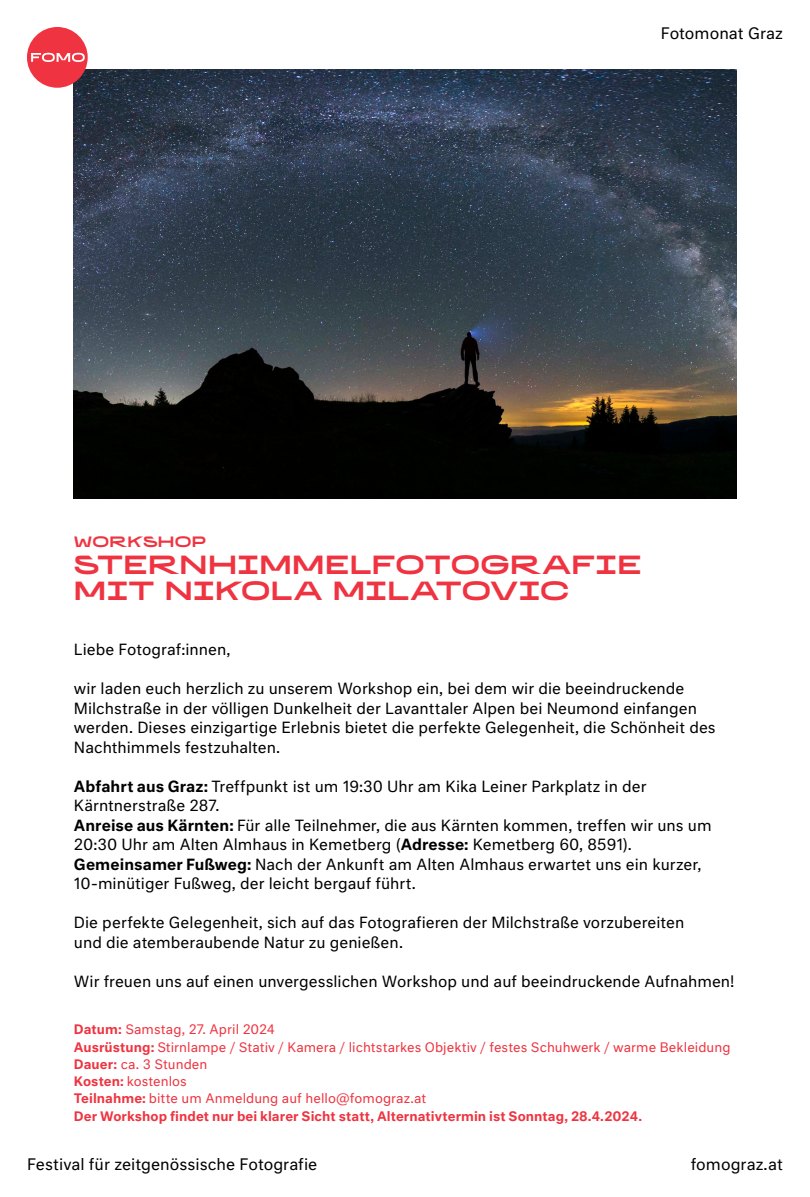
<style>
.page{position:relative;width:810px;height:1197px;background:#fff}
.page>*{position:absolute;margin:0;border:0;box-sizing:border-box;transform-origin:0 0}
.t1{font:500 26.25px "BRRR";letter-spacing:.015em;color:#ef3340}
.t2{font:15.45px "Neutral Std";color:#000}
.t3{font:15px/19.5px "Neutral Std";color:#000}
.t4{font:500 15px "BRRR";letter-spacing:.02em;color:#ef3340}
.t5{font:12.75px "Neutral Std";color:#ef3340}
.t6{font:500 12.75px "Neutral Std";letter-spacing:.005em;color:#ef3340}
.s1{font-weight:500}
</style>
<div class="page">
<img style="left:74px;top:69px;width:662px;height:430px">
<div style="left:27px;top:27px;width:61px;height:61px;background:#ef3340;border-radius:50%"></div>
<svg style="left:31px;top:53px;width:54px;height:9px"></svg>
<p class="t2" style="left:661px;top:23px;width:124px">Fotomonat Graz</p>
<p class="t4" style="left:74px;top:533px;width:134px">WORKSHOP</p>
<p class="t1" style="left:74px;top:549px;width:569px">STERNHIMMELFOTOGRAFIE</p>
<p class="t1" style="left:74px;top:575px;width:497px">MIT NIKOLA MILATOVIC</p>
<p class="t3" style="left:74px;top:640px;width:158px">Liebe Fotograf:innen,</p>
<p class="t3" style="left:74px;top:679px;width:643px">wir laden euch herzlich zu unserem Workshop ein, bei dem wir die beeindruckende Milchstraße in der völligen Dunkelheit der Lavanttaler Alpen bei Neumond einfangen werden. Dieses einzigartige Erlebnis bietet die perfekte Gelegenheit, die Schönheit des Nachthimmels festzuhalten.</p>
<p class="t3" style="left:74px;top:776px;width:574px"><span class="s1">Abfahrt aus Graz:</span> Treffpunkt ist um 19:30 Uhr am Kika Leiner Parkplatz in der<br>Kärntnerstraße 287.</p>
<p class="t3" style="left:74px;top:815px;width:639px"><span class="s1">Anreise aus Kärnten:</span> Für alle Teilnehmer, die aus Kärnten kommen, treffen wir uns um<br>20:30 Uhr am Alten Almhaus in Kemetberg (<span class="s1">Adresse:</span> Kemetberg 60, 8591).</p>
<p class="t3" style="left:74px;top:854px;width:629px"><span class="s1">Gemeinsamer Fußweg:</span> Nach der Ankunft am Alten Almhaus erwartet uns ein kurzer,<br>10-minütiger Fußweg, der leicht bergauf führt.</p>
<p class="t3" style="left:74px;top:913px;width:612px">Die perfekte Gelegenheit, sich auf das Fotografieren der Milchstraße vorzubereiten</p>
<p class="t3" style="left:74px;top:932px;width:331px">und die atemberaubende Natur zu genießen.</p>
<p class="t3" style="left:74px;top:971px;width:662px">Wir freuen uns auf einen unvergesslichen Workshop und auf beeindruckende Aufnahmen!</p>
<p class="t5" style="left:74px;top:1021px;width:202px"><span class="s1">Datum:</span> Samstag, 27. April 2024</p>
<p class="t5" style="left:74px;top:1039px;width:658px"><span class="s1">Ausrüstung:</span> Stirnlampe / Stativ / Kamera / lichtstarkes Objektiv / festes Schuhwerk / warme Bekleidung</p>
<p class="t5" style="left:74px;top:1056px;width:135px"><span class="s1">Dauer:</span> ca. 3 Stunden</p>
<p class="t5" style="left:74px;top:1073px;width:114px"><span class="s1">Kosten:</span> kostenlos</p>
<p class="t5" style="left:74px;top:1090px;width:354px"><span class="s1">Teilnahme:</span> bitte um Anmeldung auf hello@fomograz.at</p>
<p class="t6" style="left:74px;top:1107px;width:570px">Der Workshop findet nur bei klarer Sicht statt, Alternativtermin ist Sonntag, 28.4.2024.</p>
<p class="t2" style="left:27px;top:1154px;width:292px">Festival für zeitgenössische Fotografie</p>
<p class="t2" style="left:691px;top:1154px;width:94px">fomograz.at</p>
</div>
